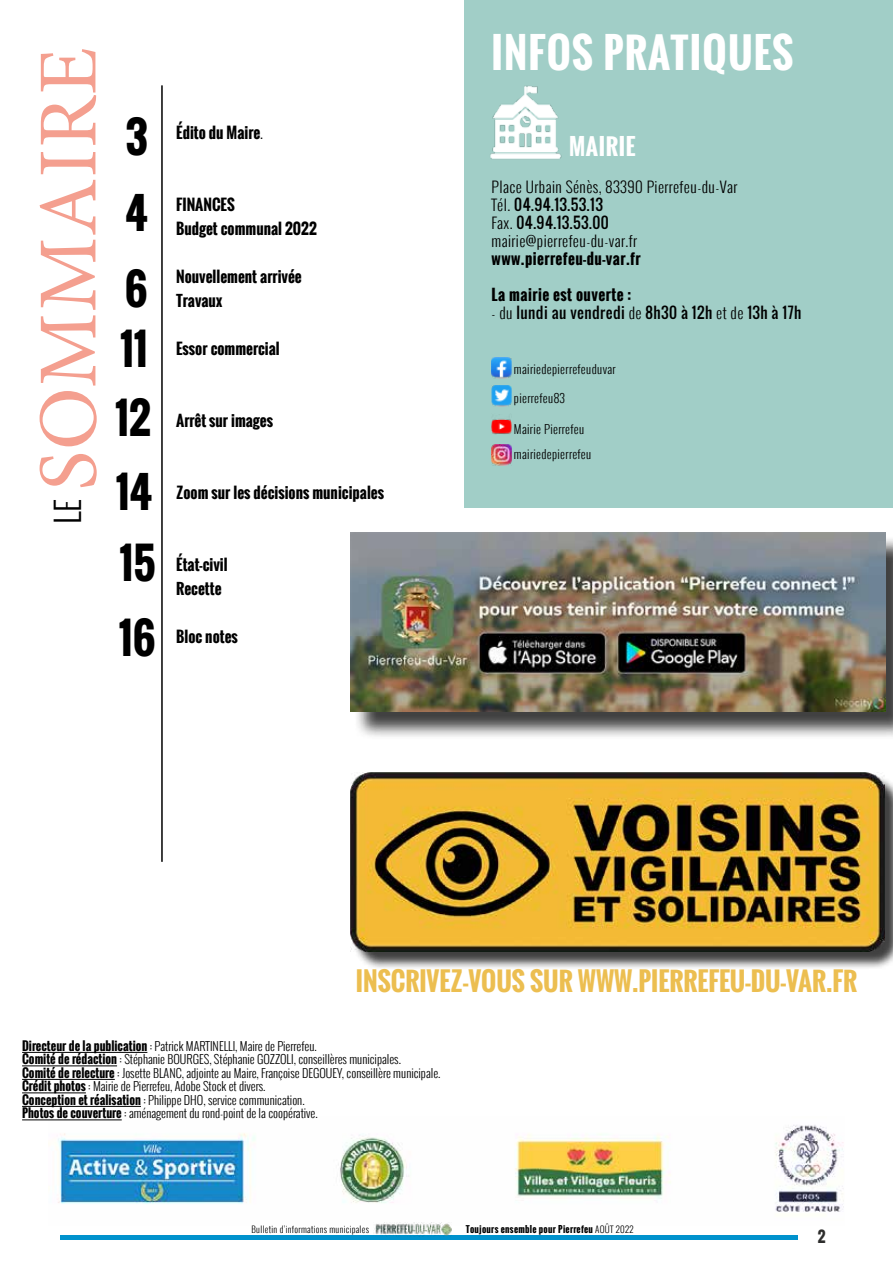
<style>
.page{position:relative;width:893px;height:1263px;background:#fff}
.page>*{position:absolute;margin:0;border:0;box-sizing:border-box;transform-origin:0 0}
.t1{font:84px "Minion Pro";letter-spacing:.01em;color:#f49f8f}
.t2{font:700 42px "Oswald";color:#000}
.t3{font:700 40.5px "Oswald";letter-spacing:.03em;color:#fff}
.t4{font:300 33px "Oswald";color:#000}
.t5{font:700 25.5px "Oswald";color:#ecbe50}
.t6{font:700 22.5px "Oswald";letter-spacing:.03em;color:#fff}
.t7{font:700 15px/24px "Oswald";color:#000}
.t8{font:300 15px/18px "Oswald";letter-spacing:.03em;color:#000}
.t9{font:700 15px "Oswald";letter-spacing:.03em;color:#000}
.t10{font:15px "Oswald";letter-spacing:.03em;color:#000}
.t11{font:700 15px "Oswald";color:#2d2d2c}
.t12{font:300 12px/13.5px "Oswald";color:#000}
.t13{font:300 12px/25px "Oswald";letter-spacing:.03em;color:#000}
.t14{font:700 9px "Oswald";letter-spacing:.03em;color:#000}
.t15{font:300 9px "Oswald";letter-spacing:.03em;color:#000}
.s1{font-weight:300}
.s2{font-weight:400}
.s3{font-weight:700}
</style>
<div class="page">
<div style="left:61px;top:1235px;width:737px;height:5px;background:#0092cd"></div>
<img style="left:49px;top:1120px;width:795px;height:103px">
<div style="left:464px;top:0;width:429px;height:508px;background:#a1cec7"></div>
<hr style="left:22px;top:1052px;width:125px;height:1px;background:#000">
<hr style="left:22px;top:1065px;width:95px;height:1px;background:#000">
<hr style="left:22px;top:1079px;width:93px;height:1px;background:#000">
<hr style="left:22px;top:1092px;width:64px;height:1px;background:#000">
<hr style="left:22px;top:1106px;width:119px;height:1px;background:#000">
<hr style="left:22px;top:1119px;width:100px;height:1px;background:#000">
<img style="left:490px;top:86px;width:72px;height:73px">
<img style="left:374px;top:1223px;width:78px;height:14px">
<img style="left:492px;top:357px;width:19px;height:21px">
<img style="left:492px;top:386px;width:19px;height:20px">
<img style="left:492px;top:419px;width:19px;height:16px">
<img style="left:492px;top:445px;width:19px;height:20px">
<hr style="left:161px;top:85px;width:2px;height:777px;background:#000">
<div style="left:354px;top:536px;width:539px;height:203px;background:#000;opacity:.75"></div>
<img style="left:350px;top:533px;width:535px;height:178px">
<div style="left:352px;top:775px;width:541px;height:194px;background:#000;opacity:.75"></div>
<img style="left:350px;top:773px;width:534px;height:178px">
<h1 class="t1" style="left:12px;top:491px;width:445px;rotate:-90deg">SOMMAIRE</h1>
<h3 class="t4" style="left:43px;top:524px;width:27px;rotate:-90deg">LE</h3>
<h2 class="t2" style="left:125px;top:105px;width:24px">3</h2>
<h2 class="t2" style="left:125px;top:181px;width:24px">4</h2>
<h2 class="t2" style="left:125px;top:257px;width:24px">6</h2>
<h2 class="t2" style="left:120px;top:317px;width:29px">11</h2>
<h2 class="t2" style="left:115px;top:386px;width:37px">12</h2>
<h2 class="t2" style="left:116px;top:461px;width:38px">14</h2>
<h2 class="t2" style="left:119px;top:531px;width:38px">15</h2>
<h2 class="t2" style="left:119px;top:607px;width:38px">16</h2>
<p class="t7" style="left:176px;top:120px;width:88px">Édito du Maire<span class="s1">.</span></p>
<p class="t7" style="left:176px;top:192px;width:142px">FINANCES<br>Budget communal 2022</p>
<p class="t7" style="left:176px;top:264px;width:127px">Nouvellement arrivée<br>Travaux</p>
<p class="t7" style="left:176px;top:336px;width:105px">Essor commercial</p>
<p class="t7" style="left:176px;top:408px;width:98px">Arrêt sur images</p>
<p class="t7" style="left:176px;top:480px;width:209px">Zoom sur les décisions municipales</p>
<p class="t7" style="left:176px;top:552px;width:53px">État-civil<br>Recette</p>
<p class="t7" style="left:176px;top:624px;width:63px">Bloc notes</p>
<h3 class="t3" style="left:492px;top:22px;width:303px">INFOS PRATIQUES</h3>
<h3 class="t6" style="left:569px;top:129px;width:68px">MAIRIE</h3>
<p class="t8" style="left:492px;top:178px;width:247px">Place Urbain Sénès, 83390 Pierrefeu-du-Var<br>Tél. <span class="s2">04.94.13.53.13<br></span>Fax. <span class="s2">04.94.13.53.00 </span>mairie@pierrefeu-du-var.fr</p>
<p class="t9" style="left:492px;top:248px;width:151px">www.pierrefeu-du-var.fr</p>
<p class="t9" style="left:492px;top:284px;width:141px">La mairie est ouverte :</p>
<p class="t10" style="left:492px;top:301px;width:311px"><span class="s1">- du</span> lundi au vendredi <span class="s1">de</span> 8h30 à 12h <span class="s1">et de</span> 13h à 17h</p>
<p class="t13" style="left:514px;top:357px;width:103px">mairiedepierrefeuduvar</p>
<p class="t13" style="left:514px;top:385px;width:53px">pierrefeu83</p>
<p class="t13" style="left:514px;top:416px;width:79px">Mairie Pierrefeu mairiedepierrefeu</p>
<h3 class="t5" style="left:356px;top:962px;width:503px">INSCRIVEZ-VOUS SUR WWW.PIERREFEU-DU-VAR.FR</h3>
<p class="t12" style="left:22px;top:1039px;width:420px"><span class="s3">Directeur de la publication</span> : Patrick MARTINELLI, Maire de Pierrefeu.<br><span class="s3">Comité de rédaction</span> : Stéphanie BOURGES, Stéphanie GOZZOLI, conseillères municipales.<br><span class="s3">Comité de relecture</span> : Josette BLANC, adjointe au Maire, Françoise DEGOUEY, conseillère municipale.<br><span class="s3">Crédit photos</span> : Mairie de Pierrefeu, Adobe Stock et divers.<br><span class="s3">Conception et réalisation</span> : Philippe DHO, service communication.<br><span class="s3">Photos de couverture</span> : aménagement du rond-point de la coopérative.</p>
<p class="t15" style="left:252px;top:1222px;width:119px">Bulletin d’informations municipales</p>
<p class="t14" style="left:466px;top:1222px;width:169px">Toujours ensemble pour Pierrefeu <span class="s1">AOÛT 2022</span></p>
<p class="t11" style="left:818px;top:1225px;width:9px">2</p>
</div>
